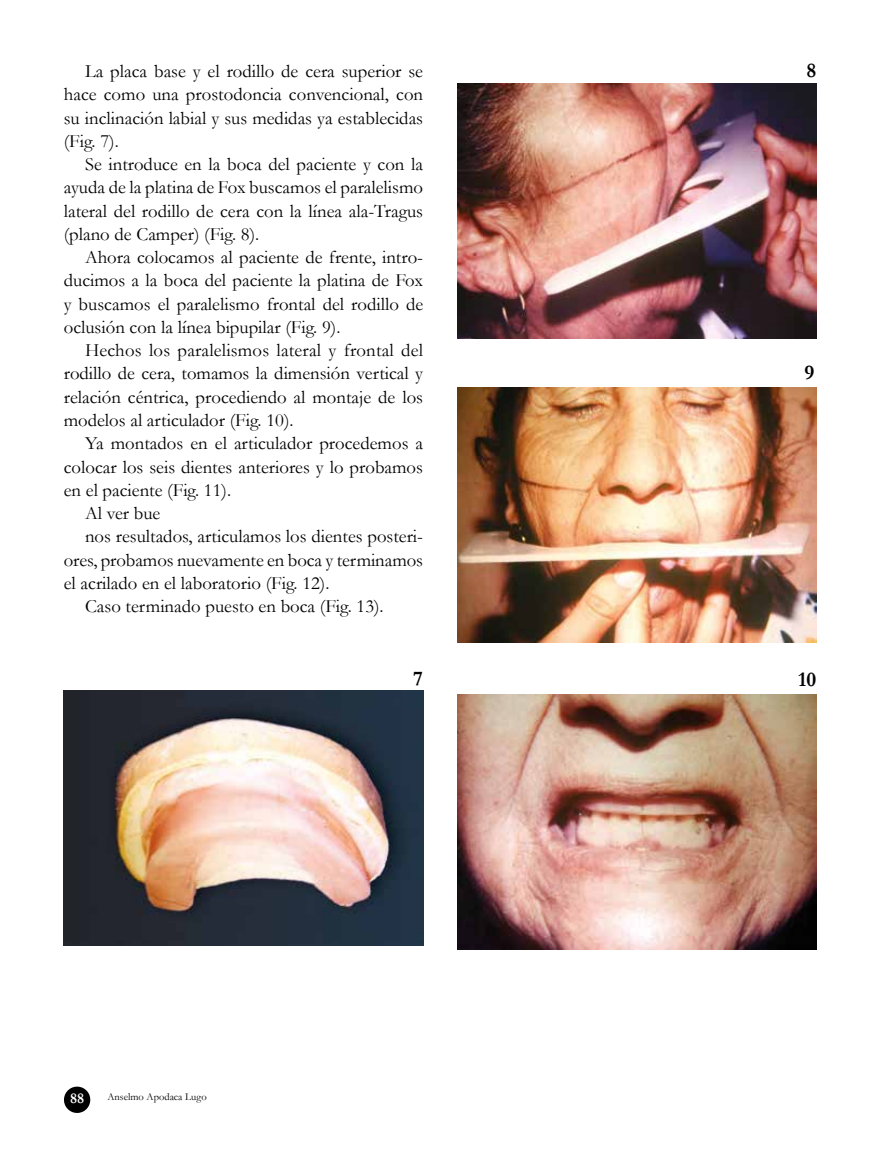
<style>
.page{position:relative;width:893px;height:1149px;background:#fff}
.page>*{position:absolute;margin:0;border:0;box-sizing:border-box;transform-origin:0 0}
.t1{font:700 21px "Garamond";color:#000}
.t2{font:18.75px/23.2px "Garamond";color:#000;text-align:justify}
.t3{font:700 15px "Garamond";color:#fff}
.t4{font:10.5px "Garamond";color:#000}
</style>
<div class="page">
<svg style="left:64px;top:1086px;width:27px;height:27px"></svg>
<img style="left:64px;top:690px;width:359px;height:255px">
<img style="left:457px;top:83px;width:359px;height:255px">
<img style="left:457px;top:387px;width:359px;height:255px">
<img style="left:457px;top:694px;width:359px;height:255px">
<p class="t2" style="left:64px;top:59px;width:361px;text-indent:21px">La placa base y el rodillo de cera superior se hace como una prostodoncia convencional, con su inclinación labial y sus medidas ya establecidas (Fig. 7).</p>
<p class="t2" style="left:64px;top:152px;width:361px;text-indent:21px">Se introduce en la boca del paciente y con la ayuda de la platina de Fox buscamos el paralelismo lateral del rodillo de cera con la línea ala-Tragus (plano de Camper) (Fig. 8).</p>
<p class="t2" style="left:64px;top:245px;width:361px;text-indent:21px">Ahora colocamos al paciente de frente, intro&shy;ducimos a la boca del paciente la platina de Fox y buscamos el paralelismo frontal del rodillo de oclusión con la línea bipupilar (Fig. 9).</p>
<p class="t2" style="left:64px;top:338px;width:361px;text-indent:21px">Hechos los paralelismos lateral y frontal del rodillo de cera, tomamos la dimensión vertical y relación céntrica, procediendo al montaje de los modelos al articulador (Fig. 10).</p>
<p class="t2" style="left:85px;top:431px;width:340px">Ya montados en el articulador procedemos a</p>
<p class="t2" style="left:64px;top:454px;width:361px">colocar los seis dientes anteriores y lo probamos</p>
<p class="t2" style="left:64px;top:477px;width:169px">en el paciente (Fig. 11).</p>
<p class="t2" style="left:85px;top:501px;width:77px">Al ver bue</p>
<p class="t2" style="left:85px;top:524px;width:340px">nos resultados, articulamos los dientes posteri-</p>
<p class="t2" style="left:64px;top:547px;width:361px">ores, probamos nuevamente en boca y terminamos</p>
<p class="t2" style="left:64px;top:570px;width:267px">el acrilado en el laboratorio (Fig. 12).</p>
<p class="t2" style="left:85px;top:594px;width:300px">Caso terminado puesto en boca (Fig. 13).</p>
<p class="t3" style="left:70px;top:1087px;width:16px">88</p>
<p class="t4" style="left:107px;top:1089px;width:101px">Anselmo Apodaca Lugo</p>
<p class="t1" style="left:413px;top:664px;width:11px">7</p>
<p class="t1" style="left:807px;top:56px;width:11px">8</p>
<p class="t1" style="left:805px;top:358px;width:11px">9</p>
<p class="t1" style="left:798px;top:664px;width:20px">10</p>
</div>
